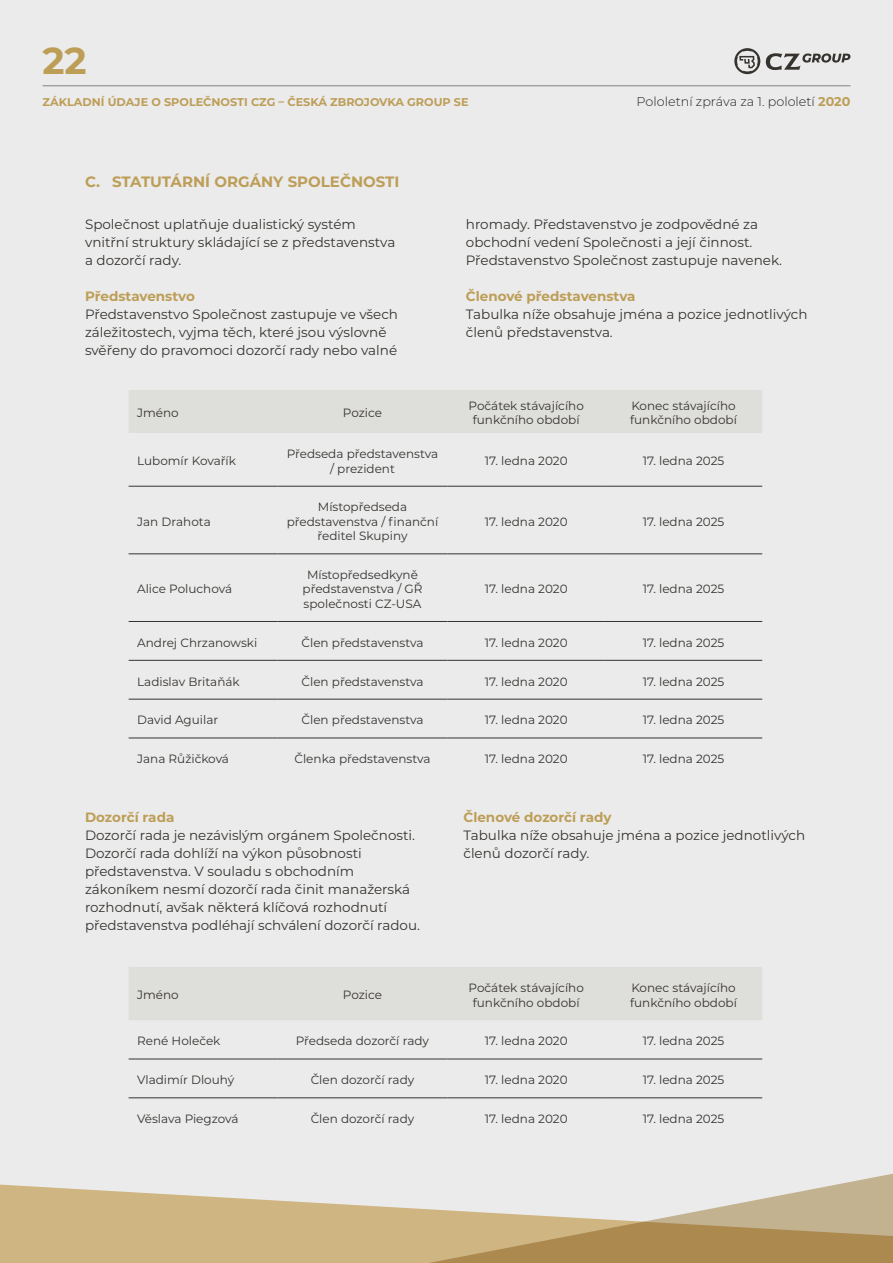
<style>
.page{position:relative;width:893px;height:1263px;background:#ebebec}
.page>*{position:absolute;margin:0;border:0;box-sizing:border-box;transform-origin:0 0}
.t1{font:700 37.5px "Montserrat";color:#bd9e57}
.t2{font:700 15px "Montserrat";color:#bd9e57}
.t3{font:13.5px/18px "Montserrat";color:#36332e}
.t4{font:700 13.5px "Montserrat";color:#bd9e57}
.t5{font:300 12.75px "Montserrat";color:#231f20}
.t6{font:12px/14.4px "Montserrat";color:#36332e;text-align:center}
.t7{font:700 11.25px "Montserrat";color:#bd9e57}
.s1{font-weight:700;color:#bd9e57}
</style>
<div class="page">
<div style="left:129px;top:390px;width:633px;height:43px;background:#dededb"></div>
<hr style="left:129px;top:486px;width:148px;height:1px;background:#36332e">
<hr style="left:277px;top:486px;width:171px;height:1px;background:#36332e">
<hr style="left:448px;top:486px;width:157px;height:1px;background:#36332e">
<hr style="left:605px;top:486px;width:157px;height:1px;background:#36332e">
<hr style="left:129px;top:553px;width:148px;height:1px;background:#36332e">
<hr style="left:277px;top:553px;width:171px;height:1px;background:#36332e">
<hr style="left:448px;top:553px;width:157px;height:1px;background:#36332e">
<hr style="left:605px;top:553px;width:157px;height:1px;background:#36332e">
<hr style="left:129px;top:621px;width:148px;height:1px;background:#36332e">
<hr style="left:277px;top:621px;width:171px;height:1px;background:#36332e">
<hr style="left:448px;top:621px;width:157px;height:1px;background:#36332e">
<hr style="left:605px;top:621px;width:157px;height:1px;background:#36332e">
<hr style="left:129px;top:660px;width:148px;height:1px;background:#36332e">
<hr style="left:277px;top:660px;width:171px;height:1px;background:#36332e">
<hr style="left:448px;top:660px;width:157px;height:1px;background:#36332e">
<hr style="left:605px;top:660px;width:157px;height:1px;background:#36332e">
<hr style="left:129px;top:699px;width:148px;height:1px;background:#36332e">
<hr style="left:277px;top:699px;width:171px;height:1px;background:#36332e">
<hr style="left:448px;top:699px;width:157px;height:1px;background:#36332e">
<hr style="left:605px;top:699px;width:157px;height:1px;background:#36332e">
<hr style="left:129px;top:738px;width:148px;height:1px;background:#36332e">
<hr style="left:277px;top:738px;width:171px;height:1px;background:#36332e">
<hr style="left:448px;top:738px;width:157px;height:1px;background:#36332e">
<hr style="left:605px;top:738px;width:157px;height:1px;background:#36332e">
<div style="left:129px;top:967px;width:633px;height:53px;background:#dededb"></div>
<hr style="left:129px;top:1058px;width:148px;height:1px;background:#36332e">
<hr style="left:277px;top:1058px;width:171px;height:1px;background:#36332e">
<hr style="left:448px;top:1058px;width:157px;height:1px;background:#36332e">
<hr style="left:605px;top:1058px;width:157px;height:1px;background:#36332e">
<hr style="left:129px;top:1097px;width:148px;height:1px;background:#36332e">
<hr style="left:277px;top:1097px;width:171px;height:1px;background:#36332e">
<hr style="left:448px;top:1097px;width:157px;height:1px;background:#36332e">
<hr style="left:605px;top:1097px;width:157px;height:1px;background:#36332e">
<div style="left:0;top:1184px;width:41px;height:79px;background:#cfb582"></div>
<svg style="left:41px;top:1174px;width:852px;height:89px"></svg>
<hr style="left:43px;top:85px;width:807px;height:1px;background:#828280">
<svg style="left:766px;top:53px;width:84px;height:17px"></svg>
<svg style="left:734px;top:48px;width:26px;height:26px"></svg>
<h1 class="t1" style="left:43px;top:34px;width:46px">22</h1>
<p class="t7" style="left:43px;top:94px;width:428px">ZÁKLADNÍ ÚDAJE O SPOLEČNOSTI CZG – ČESKÁ ZBROJOVKA GROUP SE</p>
<p class="t2" style="left:85px;top:171px;width:316px">C. STATUTÁRNÍ ORGÁNY SPOLEČNOSTI</p>
<p class="t5" style="left:637px;top:93px;width:215px">Pololetní zpráva za 1. pololetí <span class="s1">2020</span></p>
<p class="t3" style="left:85px;top:214px;width:312px">Společnost uplatňuje dualistický systém vnitřní struktury skládající se z představenstva a dozorčí rady.</p>
<p class="t4" style="left:85px;top:286px;width:111px">Představenstvo</p>
<p class="t3" style="left:85px;top:304px;width:314px">Představenstvo Společnost zastupuje ve všech záležitostech, vyjma těch, které jsou výslovně svěřeny do pravomoci dozorčí rady nebo valné</p>
<p class="t3" style="left:466px;top:214px;width:318px">hromady. Představenstvo je zodpovědné za obchodní vedení Společnosti a její činnost.<br>Představenstvo Společnost zastupuje navenek.</p>
<p class="t4" style="left:466px;top:286px;width:171px">Členové představenstva</p>
<p class="t3" style="left:466px;top:304px;width:343px">Tabulka níže obsahuje jména a pozice jednotlivých členů představenstva.</p>
<p class="t6" style="left:137px;top:405px;width:43px">Jméno</p>
<p class="t6" style="left:343px;top:405px;width:41px">Pozice</p>
<p class="t6" style="left:469px;top:398px;width:117px">Počátek stávajícího funkčního období</p>
<p class="t6" style="left:630px;top:398px;width:108px;text-align:left">Konec stávajícího funkčního období</p>
<p class="t6" style="left:137px;top:453px;width:100px">Lubomír Kovařík</p>
<p class="t6" style="left:287px;top:446px;width:153px">Předseda představenstva / prezident</p>
<p class="t6" style="left:485px;top:453px;width:84px">17. ledna 2020</p>
<p class="t6" style="left:643px;top:453px;width:83px">17. ledna 2025</p>
<p class="t6" style="left:137px;top:514px;width:75px">Jan Drahota</p>
<p class="t6" style="left:137px;top:582px;width:96px">Alice Poluchová</p>
<p class="t6" style="left:287px;top:500px;width:153px">Místopředseda představenstva / finanční ředitel Skupiny</p>
<p class="t6" style="left:303px;top:567px;width:121px">Místopředsedkyně představenstva / GŘ společnosti CZ-USA</p>
<p class="t6" style="left:485px;top:514px;width:84px">17. ledna 2020</p>
<p class="t6" style="left:643px;top:514px;width:83px">17. ledna 2025</p>
<p class="t6" style="left:485px;top:582px;width:84px">17. ledna 2020</p>
<p class="t6" style="left:643px;top:582px;width:83px">17. ledna 2025</p>
<p class="t6" style="left:137px;top:635px;width:122px">Andrej Chrzanowski</p>
<p class="t6" style="left:302px;top:635px;width:123px">Člen představenstva</p>
<p class="t6" style="left:485px;top:635px;width:84px">17. ledna 2020</p>
<p class="t6" style="left:643px;top:635px;width:83px">17. ledna 2025</p>
<p class="t6" style="left:137px;top:674px;width:104px">Ladislav Britaňák</p>
<p class="t6" style="left:302px;top:674px;width:123px">Člen představenstva</p>
<p class="t6" style="left:485px;top:674px;width:84px">17. ledna 2020</p>
<p class="t6" style="left:643px;top:674px;width:83px">17. ledna 2025</p>
<p class="t6" style="left:137px;top:712px;width:83px">David Aguilar</p>
<p class="t6" style="left:302px;top:712px;width:123px">Člen představenstva</p>
<p class="t6" style="left:485px;top:712px;width:84px">17. ledna 2020</p>
<p class="t6" style="left:643px;top:712px;width:83px">17. ledna 2025</p>
<p class="t6" style="left:137px;top:751px;width:93px">Jana Růžičková</p>
<p class="t6" style="left:294px;top:751px;width:138px">Členka představenstva</p>
<p class="t6" style="left:485px;top:751px;width:84px">17. ledna 2020</p>
<p class="t6" style="left:643px;top:751px;width:83px">17. ledna 2025</p>
<p class="t4" style="left:85px;top:807px;width:91px">Dozorčí rada</p>
<p class="t3" style="left:85px;top:826px;width:336px">Dozorčí rada je nezávislým orgánem Společnosti.<br>Dozorčí rada dohlíží na výkon působnosti představenstva. V souladu s obchodním zákoníkem nesmí dozorčí rada činit manažerská rozhodnutí, avšak některá klíčová rozhodnutí představenstva podléhají schválení dozorčí radou.</p>
<p class="t4" style="left:463px;top:807px;width:150px">Členové dozorčí rady</p>
<p class="t3" style="left:463px;top:826px;width:343px">Tabulka níže obsahuje jména a pozice jednotlivých členů dozorčí rady.</p>
<p class="t6" style="left:137px;top:987px;width:43px">Jméno</p>
<p class="t6" style="left:343px;top:987px;width:41px">Pozice</p>
<p class="t6" style="left:469px;top:980px;width:117px">Počátek stávajícího funkčního období</p>
<p class="t6" style="left:630px;top:980px;width:108px;text-align:left">Konec stávajícího funkčního období</p>
<p class="t6" style="left:137px;top:1033px;width:85px">René Holeček</p>
<p class="t6" style="left:296px;top:1033px;width:135px">Předseda dozorčí rady</p>
<p class="t6" style="left:485px;top:1033px;width:84px">17. ledna 2020</p>
<p class="t6" style="left:643px;top:1033px;width:83px">17. ledna 2025</p>
<p class="t6" style="left:137px;top:1072px;width:99px">Vladimír Dlouhý</p>
<p class="t6" style="left:311px;top:1072px;width:105px">Člen dozorčí rady</p>
<p class="t6" style="left:485px;top:1072px;width:84px">17. ledna 2020</p>
<p class="t6" style="left:643px;top:1072px;width:83px">17. ledna 2025</p>
<p class="t6" style="left:137px;top:1111px;width:103px">Věslava Piegzová</p>
<p class="t6" style="left:311px;top:1111px;width:105px">Člen dozorčí rady</p>
<p class="t6" style="left:485px;top:1111px;width:84px">17. ledna 2020</p>
<p class="t6" style="left:643px;top:1111px;width:83px">17. ledna 2025</p>
</div>
